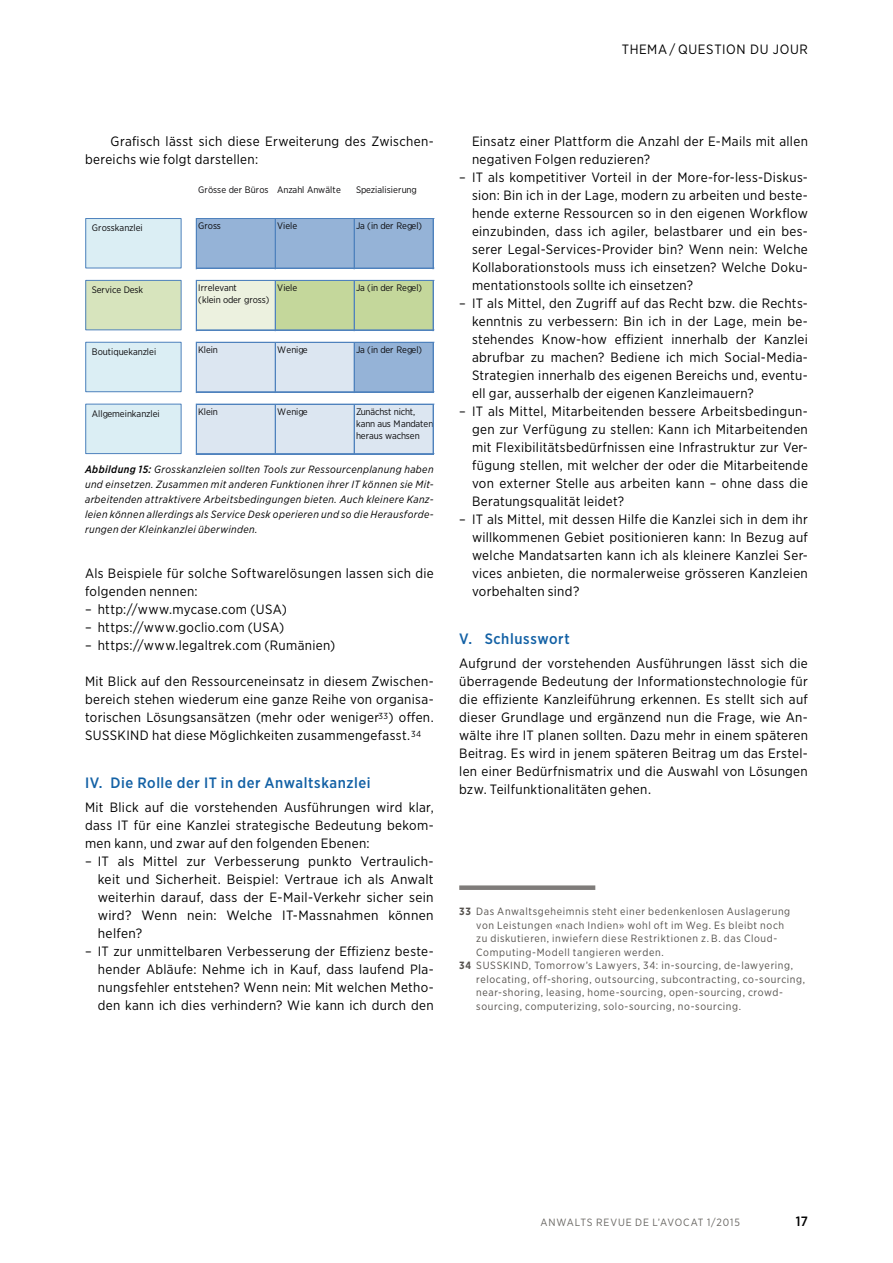
<style>
.page{position:relative;width:893px;height:1263px;background:#fff}
.page>*{position:absolute;margin:0;border:0;box-sizing:border-box;transform-origin:0 0}
.t1{font:500 15px "Gotham Narrow";letter-spacing:.04em;color:#1361a5}
.t2{font:13.5px/18px "Gotham Narrow";letter-spacing:.025em;color:#000;text-align:justify}
.t3{font:13.5px "Gotham Narrow";letter-spacing:.05em;color:#000}
.t4{font:500 13.5px "Gotham Narrow";color:#000}
.t5{font:10.5px "Gotham Narrow";letter-spacing:.06em;color:#55524e}
.t6{font:italic 10.5px/15px "Gotham Narrow";letter-spacing:.035em;color:#000;text-align:justify}
.t7{font:10.5px "Gotham Narrow";letter-spacing:.08em;color:#6a6864}
.t8{font:9.45px/12.3px "Gotham Narrow";letter-spacing:-.005em;color:#0a090b}
.t9{font:9.45px "Myriad Pro";letter-spacing:-.005em;color:#0a090b}
.s1{font-weight:500}
.s2{font-weight:700}
</style>
<div class="page">
<div style="left:459px;top:885px;width:136px;height:5px;background:#7f7c7a"></div>
<div style="left:197px;top:219px;width:237px;height:49px;background:#95b3d7"></div>
<div style="left:197px;top:281px;width:79px;height:49px;background:#ecf1df"></div>
<div style="left:276px;top:281px;width:158px;height:49px;background:#c4d79b"></div>
<div style="left:197px;top:343px;width:158px;height:49px;background:#dce6f1"></div>
<div style="left:355px;top:343px;width:79px;height:49px;background:#95b3d7"></div>
<div style="left:197px;top:404px;width:237px;height:50px;background:#dce6f1"></div>
<hr style="left:196px;top:218px;width:1px;height:51px;background:#4f82bd">
<hr style="left:275px;top:219px;width:1px;height:50px;background:#4f82bd">
<hr style="left:354px;top:219px;width:1px;height:50px;background:#4f82bd">
<hr style="left:433px;top:219px;width:1px;height:50px;background:#4f82bd">
<hr style="left:196px;top:280px;width:1px;height:51px;background:#4f82bd">
<hr style="left:275px;top:281px;width:1px;height:50px;background:#4f82bd">
<hr style="left:354px;top:281px;width:1px;height:50px;background:#4f82bd">
<hr style="left:433px;top:281px;width:1px;height:50px;background:#4f82bd">
<hr style="left:196px;top:342px;width:1px;height:51px;background:#4f82bd">
<hr style="left:275px;top:343px;width:1px;height:50px;background:#4f82bd">
<hr style="left:354px;top:343px;width:1px;height:50px;background:#4f82bd">
<hr style="left:433px;top:343px;width:1px;height:50px;background:#4f82bd">
<hr style="left:196px;top:404px;width:1px;height:50px;background:#4f82bd">
<hr style="left:275px;top:405px;width:1px;height:49px;background:#4f82bd">
<hr style="left:354px;top:405px;width:1px;height:49px;background:#4f82bd">
<hr style="left:433px;top:405px;width:1px;height:49px;background:#4f82bd">
<hr style="left:197px;top:218px;width:237px;height:1px;background:#4f82bd">
<hr style="left:197px;top:268px;width:237px;height:1px;background:#4f82bd">
<hr style="left:197px;top:280px;width:237px;height:1px;background:#4f82bd">
<hr style="left:197px;top:330px;width:237px;height:1px;background:#4f82bd">
<hr style="left:197px;top:342px;width:237px;height:1px;background:#4f82bd">
<hr style="left:197px;top:391px;width:237px;height:1px;background:#4f82bd">
<hr style="left:197px;top:392px;width:237px;height:1px;background:#4f82bd">
<hr style="left:197px;top:404px;width:237px;height:1px;background:#4f82bd">
<hr style="left:197px;top:453px;width:237px;height:1px;background:#4f82bd">
<hr style="left:197px;top:454px;width:237px;height:1px;background:#4f82bd">
<div style="left:86px;top:218px;width:95px;height:50px;background:#dbeef4"></div>
<div style="left:85px;top:218px;width:96px;height:50px;border:1px solid #4f82bd"></div>
<div style="left:86px;top:342px;width:95px;height:50px;background:#dbeef4"></div>
<div style="left:85px;top:342px;width:96px;height:50px;border:1px solid #4f82bd"></div>
<div style="left:86px;top:404px;width:95px;height:50px;background:#dbeef4"></div>
<div style="left:85px;top:404px;width:96px;height:50px;border:1px solid #4f82bd"></div>
<div style="left:86px;top:280px;width:95px;height:50px;background:#d7e4bd"></div>
<div style="left:85px;top:280px;width:96px;height:50px;border:1px solid #4f82bd"></div>
<p class="t3" style="left:622px;top:41px;width:188px">THEMA / QUESTION DU JOUR</p>
<p class="t2" style="left:85px;top:132px;width:349px;text-indent:26px">Grafisch lässt sich diese Erweiterung des Zwischen&shy;bereichs wie folgt darstellen:</p>
<p class="t8" style="left:198px;top:183px;width:144px">Grösse der Büros Anzahl Anwälte</p>
<p class="t8" style="left:356px;top:183px;width:62px">Spezialisierung</p>
<p class="t9" style="left:88px;top:219px;width:19px">Firm</p>
<p class="t8" style="left:198px;top:219px;width:24px">Gross</p>
<p class="t8" style="left:277px;top:219px;width:21px">Viele</p>
<p class="t8" style="left:356px;top:219px;width:67px">Ja (in der Regel)</p>
<p class="t8" style="left:92px;top:222px;width:52px">Grosskanzlei</p>
<p class="t9" style="left:88px;top:281px;width:28px">Ad hoc</p>
<p class="t8" style="left:92px;top:284px;width:53px">Service Desk</p>
<p class="t8" style="left:198px;top:281px;width:73px">Irrelevant<br>(klein oder gross)</p>
<p class="t8" style="left:277px;top:281px;width:21px">Viele</p>
<p class="t8" style="left:356px;top:281px;width:67px">Ja (in der Regel)</p>
<p class="t9" style="left:88px;top:343px;width:36px">Boutique</p>
<p class="t8" style="left:92px;top:345px;width:66px">Boutiquekanzlei</p>
<p class="t8" style="left:198px;top:343px;width:21px">Klein</p>
<p class="t8" style="left:277px;top:343px;width:32px">Wenige</p>
<p class="t8" style="left:356px;top:343px;width:67px">Ja (in der Regel)</p>
<p class="t9" style="left:88px;top:405px;width:70px">Feld, Wald, Wiese</p>
<p class="t8" style="left:198px;top:405px;width:21px">Klein</p>
<p class="t8" style="left:277px;top:405px;width:32px">Wenige</p>
<p class="t8" style="left:356px;top:405px;width:79px">Zunächst nicht, kann aus Mandaten heraus wachsen</p>
<p class="t8" style="left:92px;top:407px;width:69px">Allgemeinkanzlei</p>
<p class="t6" style="left:85px;top:461px;width:350px"><span class="s1">Abbildung 15:</span> Grosskanzleien sollten Tools zur Ressourcenplanung haben und einsetzen. Zusammen mit anderen Funktionen ihrer IT können sie Mit&shy;arbeitenden attraktivere Arbeitsbedingungen bieten. Auch kleinere Kanz&shy;leien können allerdings als Service Desk operieren und so die Herausforde&shy;rungen der Kleinkanzlei überwinden.</p>
<p class="t2" style="left:85px;top:564px;width:350px">Als Beispiele für solche Softwarelösungen lassen sich die folgenden nennen:</p>
<p class="t2" style="left:85px;top:600px;width:203px">– http://www.mycase.com (USA)</p>
<p class="t2" style="left:85px;top:618px;width:201px">– https://www.goclio.com (USA)</p>
<p class="t2" style="left:85px;top:636px;width:252px">– https://www.legaltrek.com (Rumänien)</p>
<p class="t2" style="left:85px;top:672px;width:350px">Mit Blick auf den Ressourceneinsatz in diesem Zwischen&shy;bereich stehen wiederum eine ganze Reihe von organisa&shy;torischen Lösungsansätzen (mehr oder weniger<sup>33</sup>) offen.<br>SUSSKIND hat diese Möglichkeiten zusammengefasst.<sup>34</sup></p>
<p class="t1" style="left:85px;top:774px;width:287px">IV. Die Rolle der IT in der Anwaltskanzlei</p>
<p class="t2" style="left:85px;top:798px;width:350px">Mit Blick auf die vorstehenden Ausführungen wird klar, dass IT für eine Kanzlei strategische Bedeutung bekom&shy;men kann, und zwar auf den folgenden Ebenen:</p>
<p class="t2" style="left:98px;top:852px;width:337px;text-indent:-13px">– IT als Mittel zur Verbesserung punkto Vertraulich&shy;keit und Sicherheit. Beispiel: Vertraue ich als Anwalt weiterhin darauf, dass der E-Mail-Verkehr sicher sein wird? Wenn nein: Welche IT-Massnahmen können helfen?</p>
<p class="t2" style="left:98px;top:942px;width:337px;text-indent:-13px">– IT zur unmittelbaren Verbesserung der Effizienz beste&shy;hender Abläufe: Nehme ich in Kauf, dass laufend Pla&shy;nungsfehler entstehen? Wenn nein: Mit welchen Metho&shy;den kann ich dies verhindern? Wie kann ich durch den</p>
<p class="t2" style="left:472px;top:132px;width:337px">Einsatz einer Plattform die Anzahl der E-Mails mit allen negativen Folgen reduzieren?</p>
<p class="t2" style="left:472px;top:168px;width:337px;text-indent:-13px">– IT als kompetitiver Vorteil in der More-for-less-Diskus&shy;sion: Bin ich in der Lage, modern zu arbeiten und beste&shy;hende externe Ressourcen so in den eigenen Workflow einzubinden, dass ich agiler, belastbarer und ein bes&shy;serer Legal-Services-Provider bin? Wenn nein: Welche Kollaborationstools muss ich einsetzen? Welche Doku&shy;mentationstools sollte ich einsetzen?</p>
<p class="t2" style="left:472px;top:294px;width:337px;text-indent:-13px">– IT als Mittel, den Zugriff auf das Recht bzw. die Rechts&shy;kenntnis zu verbessern: Bin ich in der Lage, mein be&shy;stehendes Know-how effizient innerhalb der Kanzlei abrufbar zu machen? Bediene ich mich Social-Media-Strategien innerhalb des eigenen Bereichs und, eventu&shy;ell gar, ausserhalb der eigenen Kanzleimauern?</p>
<p class="t2" style="left:472px;top:402px;width:337px;text-indent:-13px">– IT als Mittel, Mitarbeitenden bessere Arbeitsbedingun&shy;gen zur Verfügung zu stellen: Kann ich Mitarbeitenden mit Flexibilitätsbedürfnissen eine Infrastruktur zur Ver&shy;fügung stellen, mit welcher der oder die Mitarbeitende von externer Stelle aus arbeiten kann – ohne dass die Beratungsqualität leidet?</p>
<p class="t2" style="left:472px;top:510px;width:337px;text-indent:-13px">– IT als Mittel, mit dessen Hilfe die Kanzlei sich in dem ihr willkommenen Gebiet positionieren kann: In Bezug auf welche Mandatsarten kann ich als kleinere Kanzlei Ser&shy;vices anbieten, die normalerweise grösseren Kanzleien vorbehalten sind?</p>
<p class="t1" style="left:459px;top:630px;width:112px">V. Schlusswort</p>
<p class="t2" style="left:459px;top:654px;width:350px">Aufgrund der vorstehenden Ausführungen lässt sich die überragende Bedeutung der Informationstechnologie für die effiziente Kanzleiführung erkennen. Es stellt sich auf dieser Grundlage und ergänzend nun die Frage, wie An&shy;wälte ihre IT planen sollten. Dazu mehr in einem späteren Beitrag. Es wird in jenem späteren Beitrag um das Erstel&shy;len einer Bedürfnismatrix und die Auswahl von Lösungen bzw. Teilfunktionalitäten gehen.</p>
<p class="t5" style="left:459px;top:905px;width:332px"><span class="s2">33</span> Das Anwaltsgeheimnis steht einer bedenkenlosen Auslagerung</p>
<p class="t5" style="left:476px;top:919px;width:310px">von Leistungen «nach Indien» wohl oft im Weg. Es bleibt noch</p>
<p class="t5" style="left:476px;top:932px;width:303px">zu diskutieren, inwiefern diese Restriktionen z. B. das Cloud-</p>
<p class="t5" style="left:476px;top:946px;width:189px">Computing-Modell tangieren werden.</p>
<p class="t5" style="left:459px;top:959px;width:335px"><span class="s2">34</span> SUSSKIND, Tomorrow’s Lawyers, 34: in-sourcing, de-lawyering,</p>
<p class="t5" style="left:476px;top:973px;width:330px">relocating, off-shoring, outsourcing, subcontracting, co-sourcing,</p>
<p class="t5" style="left:476px;top:986px;width:308px">near-shoring, leasing, home-sourcing, open-sourcing, crowd-</p>
<p class="t5" style="left:476px;top:1000px;width:266px">sourcing, computerizing, solo-sourcing, no-sourcing.</p>
<p class="t7" style="left:541px;top:1216px;width:201px">ANWALTS REVUE DE L’AVOCAT 1/2015</p>
<p class="t4" style="left:796px;top:1213px;width:14px">17</p>
</div>
